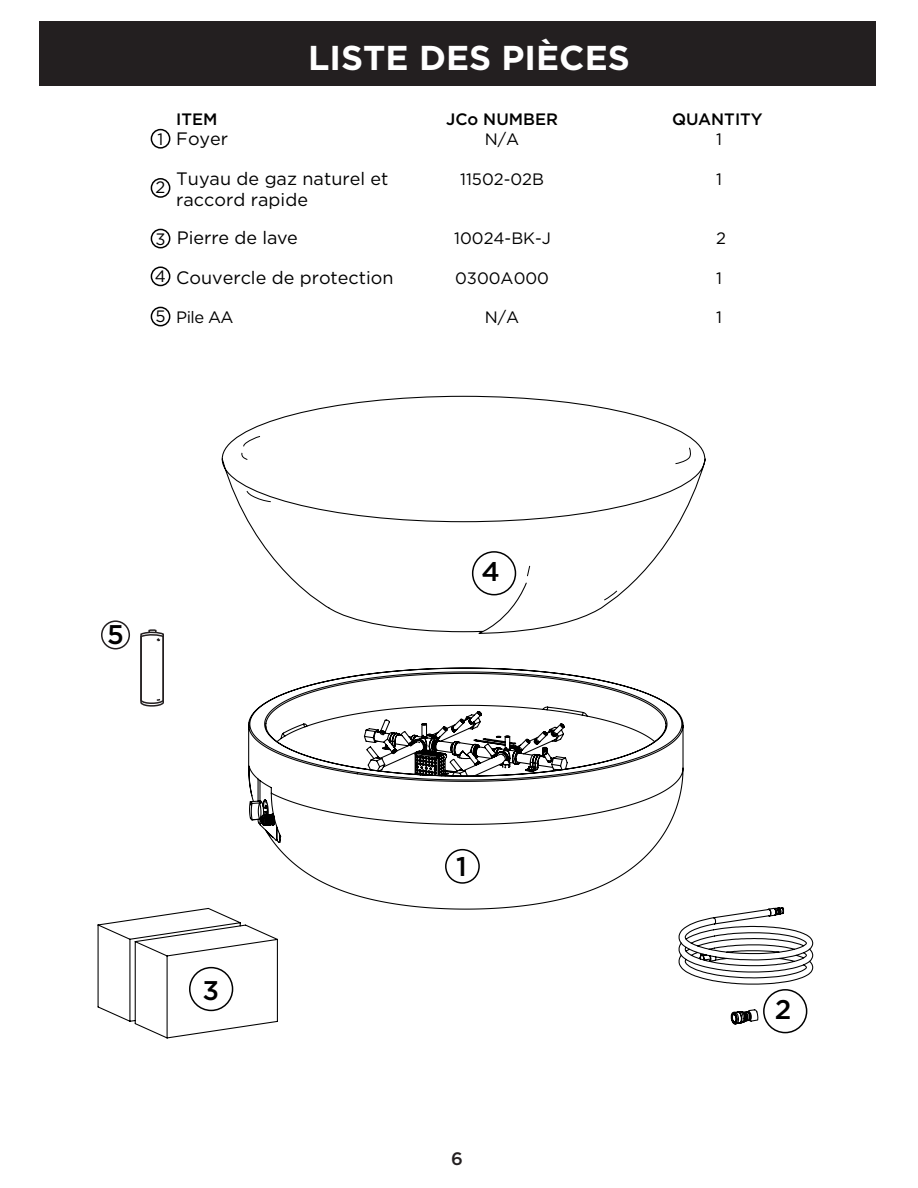
<style>
.page{position:relative;width:918px;height:1188px;background:#fff}
.page>*{position:absolute;margin:0;border:0;box-sizing:border-box;transform-origin:0 0}
.t1{font:700 34.5px "Gotham";color:#fff}
.t2{font:500 27px "Gotham";color:#000}
.t3{font:18px/21.6px "Gotham";color:#000}
.t4{font:500 18px "Gotham";color:#231f20}
.t5{font:16.5px "Gotham";color:#000}
.t6{font:500 16.5px "Gotham";color:#000}
</style>
<div class="page">
<div style="left:39px;top:21px;width:837px;height:65px;background:#231f20"></div>
<div style="left:151px;top:129px;width:19px;height:20px;border:2px solid #000;border-radius:50%"></div>
<div style="left:151px;top:178px;width:19px;height:20px;border:2px solid #000;border-radius:50%"></div>
<div style="left:151px;top:229px;width:19px;height:19px;border:2px solid #000;border-radius:50%"></div>
<div style="left:151px;top:267px;width:19px;height:19px;border:2px solid #000;border-radius:50%"></div>
<div style="left:151px;top:307px;width:19px;height:19px;border:2px solid #000;border-radius:50%"></div>
<svg style="left:97px;top:395px;width:717px;height:644px"></svg>
<svg style="left:241px;top:435px;width:450px;height:166px"></svg>
<svg style="left:248px;top:667px;width:436px;height:243px"></svg>
<div style="left:445px;top:849px;width:35px;height:35px;border:2px solid #000;border-radius:50%"></div>
<div style="left:101px;top:620px;width:29px;height:29px;border:2px solid #231f20;border-radius:50%"></div>
<svg style="left:139px;top:630px;width:26px;height:77px"></svg>
<h1 class="t1" style="left:308px;top:35px;width:323px">LISTE DES PIÈCES</h1>
<p class="t5" style="left:158px;top:129px;width:7px">1</p>
<p class="t5" style="left:156px;top:177px;width:11px">2</p>
<p class="t5" style="left:156px;top:229px;width:12px">3</p>
<p class="t5" style="left:155px;top:265px;width:13px">4</p>
<p class="t5" style="left:156px;top:306px;width:12px">5</p>
<p class="t6" style="left:176px;top:109px;width:43px">ITEM</p>
<p class="t6" style="left:446px;top:109px;width:113px">JCo NUMBER</p>
<p class="t6" style="left:672px;top:109px;width:92px">QUANTITY</p>
<p class="t3" style="left:176px;top:127px;width:54px">Foyer</p>
<p class="t5" style="left:485px;top:129px;width:36px">N/A</p>
<p class="t5" style="left:716px;top:129px;width:7px">1</p>
<p class="t3" style="left:176px;top:167px;width:214px">Tuyau de gaz naturel et raccord rapide</p>
<p class="t5" style="left:460px;top:168px;width:85px">11502-02B</p>
<p class="t5" style="left:716px;top:168px;width:7px">1</p>
<p class="t3" style="left:177px;top:226px;width:123px">Pierre de lave</p>
<p class="t5" style="left:454px;top:228px;width:98px">10024-BK-J</p>
<p class="t5" style="left:716px;top:228px;width:11px">2</p>
<p class="t3" style="left:176px;top:266px;width:219px">Couvercle de protection</p>
<p class="t5" style="left:716px;top:267px;width:7px">1</p>
<p class="t5" style="left:176px;top:307px;width:59px">Pile AA</p>
<p class="t5" style="left:485px;top:307px;width:36px">N/A</p>
<p class="t5" style="left:716px;top:307px;width:7px">1</p>
<p class="t5" style="left:455px;top:267px;width:95px">0300A000</p>
<h2 class="t2" style="left:107px;top:617px;width:18px">5</h2>
<h2 class="t2" style="left:202px;top:973px;width:18px">3</h2>
<h2 class="t2" style="left:482px;top:554px;width:20px">4</h2>
<h2 class="t2" style="left:456px;top:849px;width:12px">1</h2>
<p class="t4" style="left:451px;top:1147px;width:13px">6</p>
<h2 class="t2" style="left:775px;top:992px;width:18px">2</h2>
</div>
